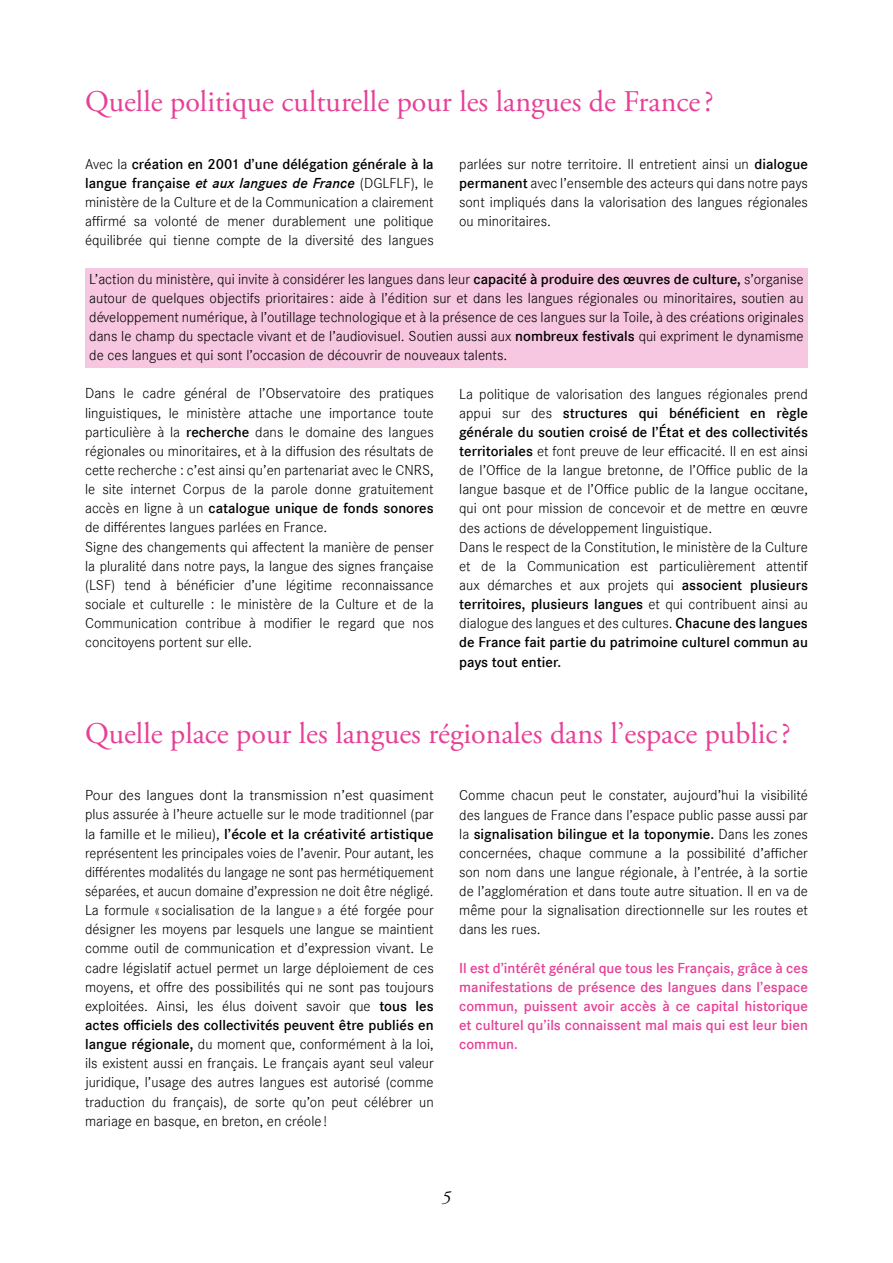
<style>
.page{position:relative;width:893px;height:1263px;background:#fff}
.page>*{position:absolute;margin:0;border:0;box-sizing:border-box;transform-origin:0 0}
.t1{font:30px "Adobe Garamond Pro";color:#e64097}
.t2{font:italic 18px "Adobe Garamond Pro";color:#000}
.t3{font:15px/19.2px "Corporate S Ligh";color:#000;text-align:justify}
.t4{font:600 15px/19.2px "Corporate S";color:#000}
.t5{font:600 15px/19.2px "Corporate S";color:#e64097;text-align:justify}
.t6{font:15px/19.2px "Corporate S Ligh";color:#000;scale:1.05 1}
.t7{font:600 15px "Corporate S";color:#000;scale:1.05 1}
.s1{font-family:"Corporate S Ligh";font-weight:400}
.s2{font-style:italic}
.s3{font-family:"Corporate S";font-weight:600}
</style>
<div class="page">
<div style="left:85px;top:268px;width:723px;height:100px;background:#f7c6e0"></div>
<h1 class="t1" style="left:85px;top:84px;width:630px">Quelle politique culturelle pour les langues de France?</h1>
<p class="t4" style="left:85px;top:155px;width:350px"><span class="s1">Avec la</span> création en 2001 d’une délégation générale à la langue française <span class="s2">et aux langues de France</span> <span class="s1">(DGLFLF), le</span></p>
<p class="t3" style="left:85px;top:193px;width:350px">ministère de la Culture et de la Communication a clairement affirmé sa volonté de mener durablement une politique équilibrée qui tienne compte de la diversité des langues</p>
<p class="t3" style="left:459px;top:155px;width:350px">parlées sur notre territoire. Il entretient ainsi un <span class="s3">dialogue permanent</span> avec l’ensemble des acteurs qui dans notre pays sont impliqués dans la valorisation des langues régionales ou minoritaires.</p>
<p class="t3" style="left:89px;top:269px;width:716px">L’action du ministère, qui invite à considérer les langues dans leur <span class="s3">capacité à produire des œuvres de culture,</span> s’organise autour de quelques objectifs prioritaires : aide à l’édition sur et dans les langues régionales ou minoritaires, soutien au développement numérique, à l’outillage technologique et à la présence de ces langues sur la Toile, à des créations originales dans le champ du spectacle vivant et de l’audiovisuel. Soutien aussi aux <span class="s3">nombreux festivals</span> qui expriment le dynamisme de ces langues et qui sont l’occasion de découvrir de nouveaux talents.</p>
<p class="t3" style="left:85px;top:384px;width:350px">Dans le cadre général de l’Observatoire des pratiques linguistiques, le ministère attache une importance toute particulière à la <span class="s3">recherche</span> dans le domaine des langues régionales ou minoritaires, et à la diffusion des résultats de cette recherche : c’est ainsi qu’en partenariat avec le CNRS, le site internet Corpus de la parole donne gratuitement</p>
<p class="t4" style="left:85px;top:499px;width:350px"><span class="s1">accès en ligne à un</span> catalogue unique de fonds sonores</p>
<p class="t3" style="left:85px;top:518px;width:350px;text-align:left">de différentes langues parlées en France.<br>Signe des changements qui affectent la manière de penser la pluralité dans notre pays, la langue des signes française (LSF) tend à bénéficier d’une légitime reconnaissance sociale et culturelle : le ministère de la Culture et de la Communication contribue à modifier le regard que nos concitoyens portent sur elle.</p>
<p class="t3" style="left:459px;top:384px;width:350px">La politique de valorisation des langues régionales prend</p>
<p class="t4" style="left:459px;top:403px;width:350px"><span class="s1">appui sur des</span> structures qui bénéficient en règle générale du soutien croisé de l’État et des collectivités</p>
<p class="t3" style="left:459px;top:442px;width:350px;text-align:left"><span class="s3">territoriales</span> et font preuve de leur efficacité. Il en est ainsi de l’Office de la langue bretonne, de l’Office public de la langue basque et de l’Office public de la langue occitane, qui ont pour mission de concevoir et de mettre en œuvre des actions de développement linguistique.<br>Dans le respect de la Constitution, le ministère de la Culture et de la Communication est particulièrement attentif aux démarches et aux projets qui <span class="s3">associent plusieurs</span></p>
<p class="t4" style="left:459px;top:595px;width:350px">territoires, plusieurs langues <span class="s1">et qui contribuent ainsi au</span></p>
<p class="t3" style="left:459px;top:614px;width:350px">dialogue des langues et des cultures. <span class="s3">Chacune des langues</span></p>
<p class="t4" style="left:459px;top:633px;width:350px">de France fait partie du patrimoine culturel commun au pays tout entier.</p>
<h1 class="t1" style="left:85px;top:715px;width:707px">Quelle place pour les langues régionales dans l’espace public ?</h1>
<p class="t6" style="left:85px;top:786px;width:334px">Pour des langues dont la transmission n’est quasiment plus assurée à l’heure actuelle sur le mode traditionnel (par</p>
<p class="t7" style="left:85px;top:825px;width:334px"><span class="s1">la famille et le milieu),</span> l’école et la créativité artistique</p>
<p class="t3" style="left:85px;top:843px;width:350px">représentent les principales voies de l’avenir. Pour autant, les différentes modalités du langage ne sont pas hermétiquement séparées, et aucun domaine d’expression ne doit être négligé.<br>La formule « socialisation de la langue » a été forgée pour désigner les moyens par lesquels une langue se maintient comme outil de communication et d’expression vivant. Le cadre législatif actuel permet un large déploiement de ces moyens, et offre des possibilités qui ne sont pas toujours exploitées. Ainsi, les élus doivent savoir que <span class="s3">tous les</span></p>
<p class="t4" style="left:85px;top:1016px;width:350px">actes officiels des collectivités peuvent être publiés en</p>
<p class="t3" style="left:85px;top:1035px;width:350px"><span class="s3">langue régionale,</span> du moment que, conformément à la loi, ils existent aussi en français. Le français ayant seul valeur juridique, l’usage des autres langues est autorisé (comme traduction du français), de sorte qu’on peut célébrer un mariage en basque, en breton, en créole !</p>
<p class="t3" style="left:459px;top:786px;width:350px">Comme chacun peut le constater, aujourd’hui la visibilité des langues de France dans l’espace public passe aussi par</p>
<p class="t4" style="left:459px;top:824px;width:350px"><span class="s1">la</span> signalisation bilingue et la toponymie. <span class="s1">Dans les zones</span></p>
<p class="t3" style="left:459px;top:843px;width:350px">concernées, chaque commune a la possibilité d’afficher son nom dans une langue régionale, à l’entrée, à la sortie de l’agglomération et dans toute autre situation. Il en va de même pour la signalisation directionnelle sur les routes et dans les rues.</p>
<p class="t5" style="left:459px;top:958px;width:350px">Il est d’intérêt général que tous les Français, grâce à ces manifestations de présence des langues dans l’espace commun, puissent avoir accès à ce capital historique et culturel qu’ils connaissent mal mais qui est leur bien commun.</p>
<p class="t2" style="left:442px;top:1186px;width:10px">5</p>
</div>
